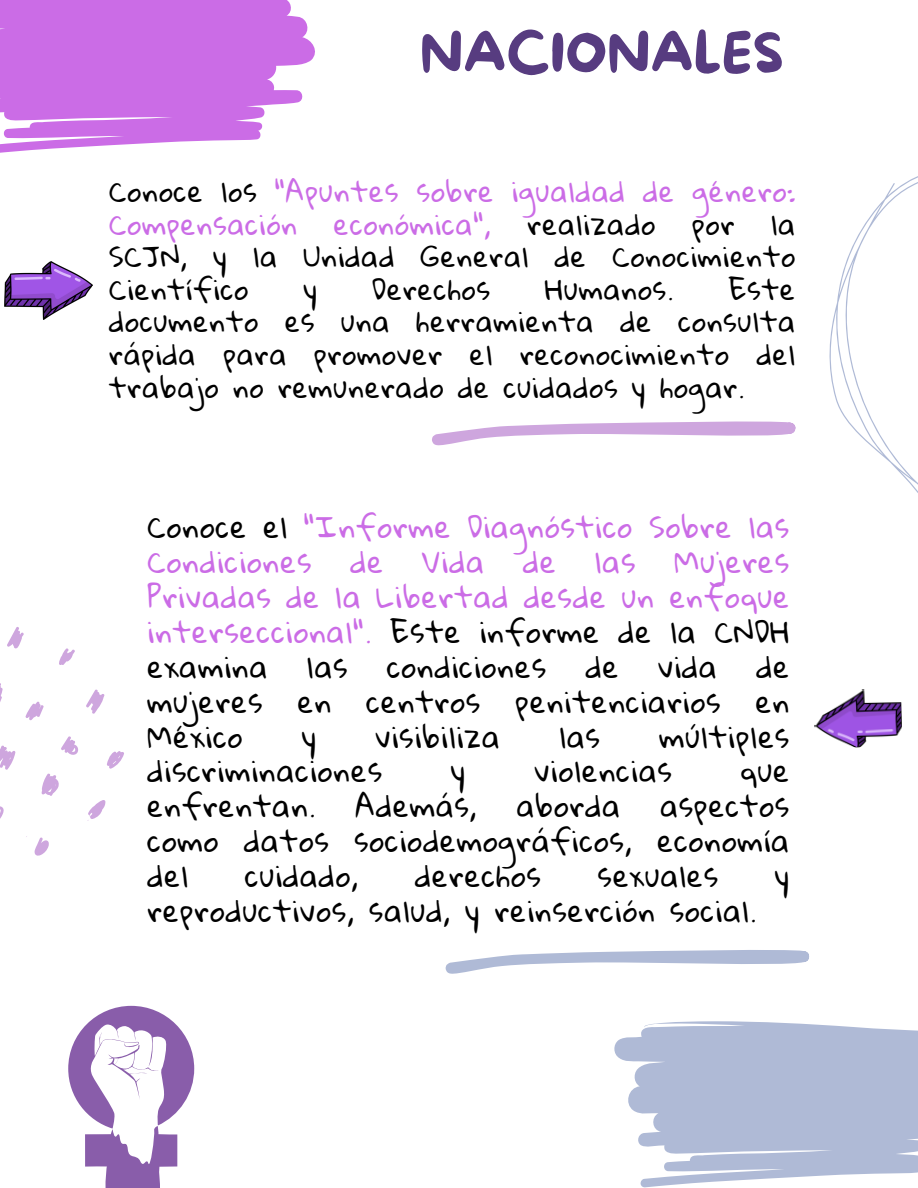
<style>
.page{position:relative;width:918px;height:1188px;background:#fff}
.page>*{position:absolute;margin:0;border:0;box-sizing:border-box;transform-origin:0 0}
.t1{font:54px "More Sugar";color:#573c80}
.t2{font:28.95px/34.8px "Gloria Hallelujah";letter-spacing:.04em;color:#000;text-align:justify}
.t3{font:28.95px/34.8px "Gloria Hallelujah";letter-spacing:.04em;color:#cb6ce6}
.t4{font:27.45px/32.7px "Gloria Hallelujah";letter-spacing:.04em;color:#000;text-align:justify}
.t5{font:27.45px/32.7px "Gloria Hallelujah";letter-spacing:.04em;color:#cb6ce6}
.s1{color:#000}
</style>
<div class="page">
<svg style="left:432px;top:421px;width:364px;height:24px"></svg>
<svg style="left:0;top:0;width:315px;height:153px;background:#d383e9"></svg>
<svg style="left:614px;top:1021px;width:304px;height:167px;fill:#afbad6"></svg>
<img style="left:5px;top:261px;width:87px;height:59px">
<svg style="left:446px;top:950px;width:363px;height:24px"></svg>
<img style="left:814px;top:689px;width:88px;height:59px">
<svg style="left:829px;top:176px;width:89px;height:317px"></svg>
<svg style="left:0;top:627px;width:124px;height:229px"></svg>
<svg style="left:68px;top:1006px;width:126px;height:182px"></svg>
<p class="t1" style="left:420px;top:23px;width:365px">NACIONALES</p>
<p class="t5" style="left:109px;top:176px;width:687px"><span class="s1">Conoce los</span> "Apuntes sobre igualdad de género:<br>Compensación</p>
<p class="t5" style="left:334px;top:209px;width:158px">económica",</p>
<p class="t4" style="left:528px;top:209px;width:129px">realizado</p>
<p class="t4" style="left:692px;top:209px;width:44px">por</p>
<p class="t4" style="left:109px;top:209px;width:687px;text-indent:662px">la SCJN, y la Unidad General de Conocimiento Científico</p>
<p class="t4" style="left:109px;top:274px;width:687px;text-indent:619px">Este documento es una herramienta de consulta rápida para promover el reconocimiento del trabajo no remunerado de cuidados y hogar.</p>
<p class="t4" style="left:304px;top:274px;width:15px">y</p>
<p class="t4" style="left:372px;top:274px;width:119px">Derechos</p>
<p class="t4" style="left:545px;top:274px;width:130px">Humanos.</p>
<p class="t3" style="left:148px;top:511px;width:643px"><span class="s1">Conoce el</span> "Informe Diagnóstico Sobre las<br>Condiciones</p>
<p class="t3" style="left:350px;top:546px;width:34px">de</p>
<p class="t3" style="left:422px;top:546px;width:63px">Vida</p>
<p class="t3" style="left:523px;top:546px;width:34px">de</p>
<p class="t3" style="left:595px;top:546px;width:42px">las</p>
<p class="t3" style="left:148px;top:546px;width:643px;text-align:justify;text-indent:527px">Mujeres Privadas de la Libertad desde un enfoque interseccional". <span class="s1">Este informe de la CNDH examina</span></p>
<p class="t2" style="left:148px;top:650px;width:643px;text-indent:609px">de mujeres en centros penitenciarios en México</p>
<p class="t2" style="left:307px;top:650px;width:42px">las</p>
<p class="t2" style="left:387px;top:650px;width:160px">condiciones</p>
<p class="t2" style="left:586px;top:650px;width:34px">de</p>
<p class="t2" style="left:658px;top:650px;width:60px">vida</p>
<p class="t2" style="left:302px;top:720px;width:15px">y</p>
<p class="t2" style="left:376px;top:720px;width:126px">visibiliza</p>
<p class="t2" style="left:559px;top:720px;width:42px">las</p>
<p class="t2" style="left:659px;top:720px;width:131px">múltiples</p>
<p class="t2" style="left:148px;top:755px;width:236px">discriminaciones</p>
<p class="t2" style="left:451px;top:755px;width:15px">y</p>
<p class="t2" style="left:535px;top:755px;width:139px">violencias</p>
<p class="t2" style="left:741px;top:755px;width:50px">que</p>
<p class="t2" style="left:148px;top:790px;width:169px">enfrentan.</p>
<p class="t2" style="left:356px;top:790px;width:122px">Además,</p>
<p class="t2" style="left:517px;top:790px;width:105px">aborda</p>
<p class="t2" style="left:148px;top:790px;width:643px;text-indent:513px">aspectos como datos sociodemográficos, economía del</p>
<p class="t2" style="left:245px;top:860px;width:114px">cuidado,</p>
<p class="t2" style="left:415px;top:860px;width:127px">derechos</p>
<p class="t2" style="left:598px;top:860px;width:122px">sexuales</p>
<p class="t2" style="left:775px;top:860px;width:15px">y</p>
<p class="t2" style="left:148px;top:895px;width:610px">reproductivos, salud, y reinserción social.</p>
</div>
